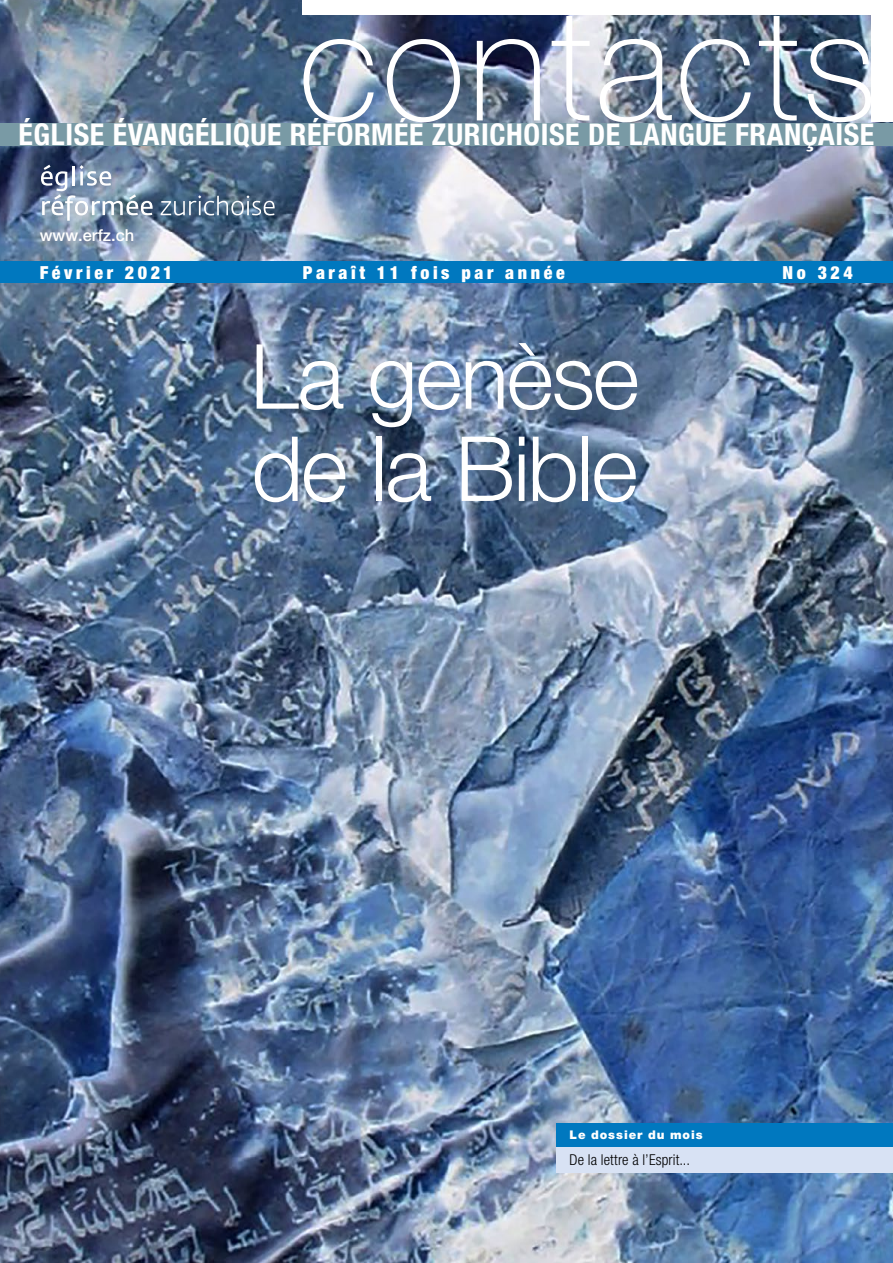
<style>
.page{position:relative;width:893px;height:1263px;background:#fff}
.page>*{position:absolute;margin:0;border:0;box-sizing:border-box;transform-origin:0 0}
.t1{font:100 154.95px "Helvetica Neue LT Pro";letter-spacing:.02em;color:#fff}
.t2{font:300 90px/92.2px "Helvetica Neue LT Pro";letter-spacing:-.025em;color:#fff}
.t3{font:700 condensed 30px "Helvetica Neue LT Pro";letter-spacing:.02em;color:#fff}
.t4{font:900 condensed 18px "Helvetica Neue LT Pro";letter-spacing:.2em;color:#fff}
.t5{font:500 16.5px "Helvetica Neue LT Pro";color:#fff}
.t6{font:300 condensed 15px "Helvetica Neue LT Pro";letter-spacing:.005em;color:#000}
.t7{font:900 12px "Helvetica Neue LT Pro";letter-spacing:.08em;color:#fff}
</style>
<div class="page">
<img style="left:0;top:0;width:893px;height:1263px">
<div style="left:0;top:123px;width:893px;height:22px;background:#799aa5"></div>
<div style="left:0;top:262px;width:893px;height:21px;background:#0078bf"></div>
<svg style="left:41px;top:165px;width:112px;height:56px;background:#8fa0b6"></svg>
<svg style="left:161px;top:195px;width:114px;height:21px;background:#6a8197"></svg>
<div style="left:871px;top:10px;width:22px;height:112px;background:#fff"></div>
<div style="left:303px;top:0;width:590px;height:15px;background:#fff"></div>
<div style="left:557px;top:1128px;width:336px;height:45px;background:#d8e2f4"></div>
<div style="left:557px;top:1123px;width:336px;height:23px;background:#0078bf"></div>
<h1 class="t1" style="left:298px;top:-27px;width:580px">contacts</h1>
<p class="t3" style="left:19px;top:117px;width:857px">ÉGLISE ÉVANGÉLIQUE RÉFORMÉE ZURICHOISE DE LANGUE FRANÇAISE</p>
<p class="t5" style="left:40px;top:225px;width:96px">www.erfz.ch</p>
<p class="t4" style="left:40px;top:262px;width:134px">Février 2021</p>
<p class="t4" style="left:303px;top:262px;width:263px">Paraît 11 fois par année</p>
<p class="t4" style="left:782px;top:262px;width:72px">No 324</p>
<h2 class="t2" style="left:250px;top:329px;width:391px">La genèse de la Bible</h2>
<p class="t7" style="left:570px;top:1127px;width:135px">Le dossier du mois</p>
<p class="t6" style="left:570px;top:1151px;width:122px">De la lettre à l’Esprit...</p>
</div>
